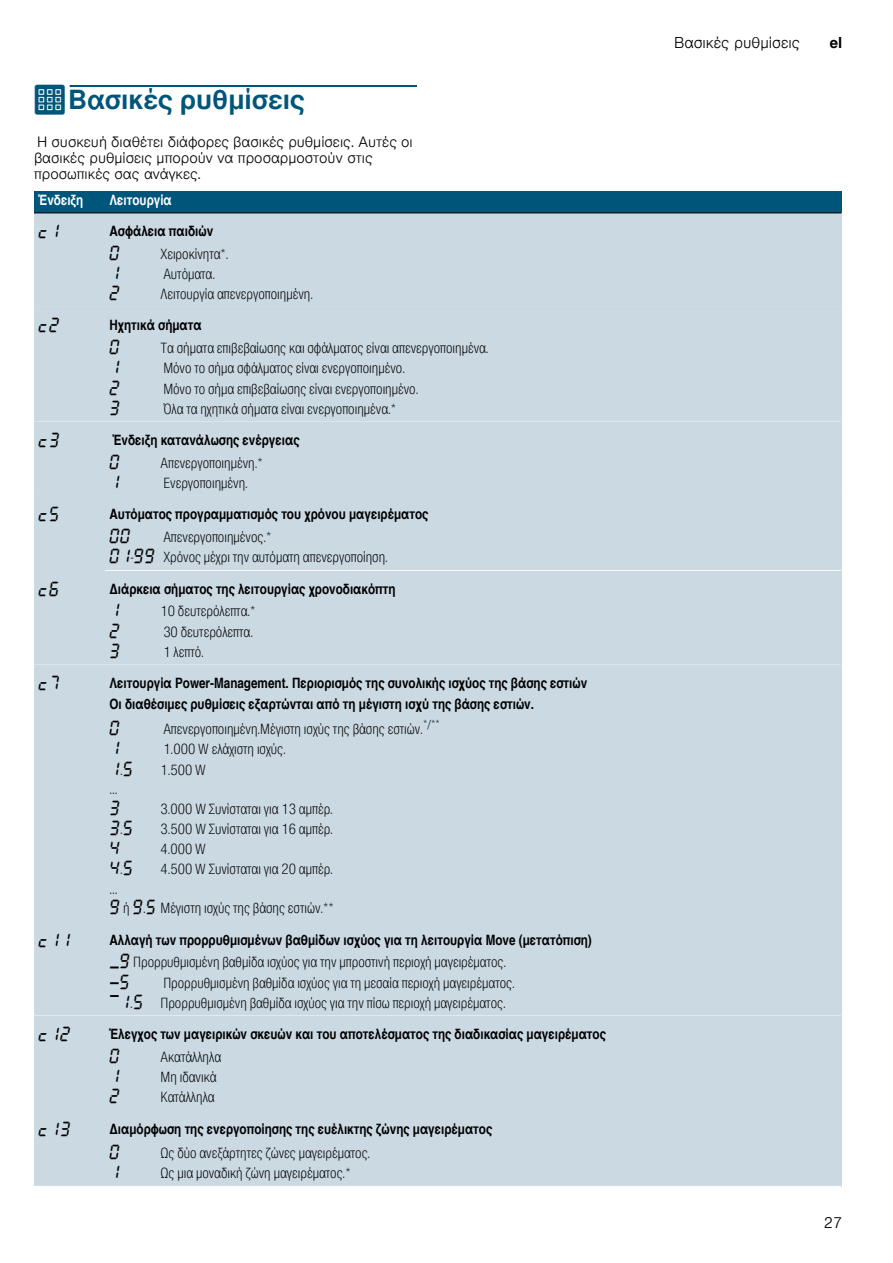
<style>
.page{position:relative;width:893px;height:1263px;background:#fff}
.page>*{position:absolute;margin:0;border:0;box-sizing:border-box;transform-origin:0 0}
.t1{font:700 26.25px "Nimbus San L";color:#00567a}
.t2{font:15.75px "BSH Symb All";color:#000}
.t3{font:15.75px "BSH Symb PH4";color:#000}
.t4{font:300 15px "Nimbus San L";color:#000}
.t5{font:700 15px "Nimbus San L";color:#000}
.t6{font:14.25px/20.2px "Nimbus San L Lig Con";color:#000}
.t7{font:14.25px/20.2px "Nimbus San L Bol Con";color:#000}
.t8{font:300 14.25px/15.8px "Nimbus San L";color:#000}
.t9{font:14.25px "Nimbus San L Bol Con";color:#fff}
.s1{font-family:"BSH Symb PG2";font-weight:400;font-size:27px}
.s2{font-family:"BSH Symb All";font-size:15.75px}
.s3{font-family:"Nimbus San L Lig Con";font-size:14.25px}
.s4{font-family:"BSH Symb PH4";font-size:15.75px}
.s5{font-family:"BSH Symb All"}
</style>
<div class="page">
<div style="left:70px;top:85px;width:347px;height:2px;border:1px solid #00567a"></div>
<div style="left:34px;top:191px;width:71px;height:22px;background:#00567a"></div>
<div style="left:105px;top:191px;width:736px;height:22px;background:#00567a"></div>
<div style="left:34px;top:213px;width:71px;height:94px;background:#cbd9e3"></div>
<div style="left:105px;top:213px;width:736px;height:31px;background:#cbd9e3"></div>
<div style="left:105px;top:244px;width:736px;height:63px;background:#cbd9e3"></div>
<hr style="left:34px;top:213px;width:807px;height:1px;background:#000">
<div style="left:34px;top:307px;width:71px;height:115px;background:#cbd9e3"></div>
<div style="left:105px;top:307px;width:736px;height:31px;background:#cbd9e3"></div>
<div style="left:105px;top:338px;width:736px;height:84px;background:#cbd9e3"></div>
<div style="left:34px;top:422px;width:71px;height:74px;background:#cbd9e3"></div>
<div style="left:105px;top:422px;width:736px;height:31px;background:#cbd9e3"></div>
<div style="left:105px;top:453px;width:736px;height:43px;background:#cbd9e3"></div>
<div style="left:34px;top:496px;width:71px;height:75px;background:#cbd9e3"></div>
<div style="left:105px;top:496px;width:736px;height:31px;background:#cbd9e3"></div>
<div style="left:105px;top:527px;width:736px;height:44px;background:#cbd9e3"></div>
<hr style="left:34px;top:570px;width:807px;height:1px;background:#fff">
<div style="left:34px;top:571px;width:71px;height:94px;background:#cbd9e3"></div>
<div style="left:105px;top:571px;width:736px;height:30px;background:#cbd9e3"></div>
<div style="left:105px;top:601px;width:736px;height:64px;background:#cbd9e3"></div>
<div style="left:34px;top:665px;width:71px;height:256px;background:#cbd9e3"></div>
<div style="left:105px;top:665px;width:736px;height:51px;background:#cbd9e3"></div>
<div style="left:105px;top:716px;width:736px;height:205px;background:#cbd9e3"></div>
<div style="left:34px;top:921px;width:71px;height:95px;background:#cbd9e3"></div>
<div style="left:105px;top:921px;width:736px;height:31px;background:#cbd9e3"></div>
<div style="left:105px;top:952px;width:736px;height:64px;background:#cbd9e3"></div>
<hr style="left:34px;top:1015px;width:807px;height:2px;background:#fff">
<div style="left:34px;top:1016px;width:71px;height:94px;background:#cbd9e3"></div>
<div style="left:105px;top:1016px;width:736px;height:31px;background:#cbd9e3"></div>
<div style="left:105px;top:1047px;width:736px;height:63px;background:#cbd9e3"></div>
<div style="left:34px;top:1110px;width:71px;height:33px;background:#cbd9e3"></div>
<div style="left:105px;top:1110px;width:736px;height:33px;background:#cbd9e3"></div>
<div style="left:34px;top:1143px;width:71px;height:43px;background:#cbd9e3"></div>
<div style="left:105px;top:1143px;width:736px;height:43px;background:#cbd9e3"></div>
<h1 class="t1" style="left:34px;top:84px;width:272px"><span class="s1">Q</span>Βασικές ρυθμίσεις</h1>
<p class="t8" style="left:34px;top:133px;width:380px">Η συσκευή διαθέτει διάφορες βασικές ρυθμίσεις. Αυτές οι βασικές ρυθμίσεις μπορούν να προσαρμοστούν στις προσωπικές σας ανάγκες.</p>
<p class="t9" style="left:39px;top:191px;width:46px">Ένδειξη</p>
<p class="t9" style="left:109px;top:191px;width:64px">Λειτουργία</p>
<p class="t2" style="left:39px;top:223px;width:23px">™‚</p>
<p class="t7" style="left:109px;top:220px;width:105px">Ασφάλεια παιδιών</p>
<p class="t2" style="left:109px;top:244px;width:12px">‹</p>
<p class="t6" style="left:160px;top:243px;width:70px">Χειροκίνητα*.</p>
<p class="t2" style="left:109px;top:265px;width:12px">‚</p>
<p class="t6" style="left:163px;top:263px;width:53px">Αυτόματα.</p>
<p class="t2" style="left:109px;top:285px;width:12px">ƒ</p>
<p class="t6" style="left:160px;top:283px;width:154px">Λειτουργία απενεργοποιημένη.</p>
<p class="t2" style="left:39px;top:317px;width:23px">™ƒ</p>
<p class="t7" style="left:109px;top:315px;width:94px">Ηχητικά σήματα</p>
<p class="t2" style="left:109px;top:339px;width:12px">‹</p>
<p class="t6" style="left:160px;top:337px;width:330px">Τα σήματα επιβεβαίωσης και σφάλματος είναι απενεργοποιημένα.</p>
<p class="t2" style="left:109px;top:359px;width:12px">‚</p>
<p class="t6" style="left:163px;top:358px;width:243px">Μόνο το σήμα σφάλματος είναι ενεργοποιημένο.</p>
<p class="t2" style="left:109px;top:379px;width:12px">ƒ</p>
<p class="t6" style="left:163px;top:378px;width:257px">Μόνο το σήμα επιβεβαίωσης είναι ενεργοποιημένο.</p>
<p class="t2" style="left:109px;top:400px;width:12px">„</p>
<p class="t6" style="left:163px;top:398px;width:234px">Όλα τα ηχητικά σήματα είναι ενεργοποιημένα.*</p>
<p class="t2" style="left:39px;top:432px;width:23px">™„</p>
<p class="t7" style="left:113px;top:430px;width:188px">Ένδειξη κατανάλωσης ενέργειας</p>
<p class="t2" style="left:109px;top:454px;width:12px">‹</p>
<p class="t6" style="left:160px;top:452px;width:104px">Απενεργοποιημένη.*</p>
<p class="t2" style="left:109px;top:474px;width:12px">‚</p>
<p class="t6" style="left:163px;top:472px;width:86px">Ενεργοποιημένη.</p>
<p class="t2" style="left:39px;top:506px;width:23px">™†</p>
<p class="t7" style="left:109px;top:504px;width:320px">Αυτόματος προγραμματισμός του χρόνου μαγειρέματος</p>
<p class="t2" style="left:109px;top:528px;width:23px">‹‹</p>
<p class="t6" style="left:109px;top:526px;width:280px;text-indent:54px">Απενεργοποιημένος.*<br><span class="s2">‹‚</span>-<span class="s2">ŠŠ</span> Χρόνος μέχρι την αυτόματη απενεργοποίηση.</p>
<p class="t2" style="left:39px;top:580px;width:23px">™‡</p>
<p class="t7" style="left:109px;top:578px;width:287px">Διάρκεια σήματος της λειτουργίας χρονοδιακόπτη</p>
<p class="t2" style="left:109px;top:602px;width:12px">‚</p>
<p class="t6" style="left:160px;top:601px;width:97px">10 δευτερόλεπτα.*</p>
<p class="t2" style="left:109px;top:622px;width:12px">ƒ</p>
<p class="t6" style="left:163px;top:621px;width:91px">30 δευτερόλεπτα.</p>
<p class="t2" style="left:109px;top:643px;width:12px">„</p>
<p class="t6" style="left:163px;top:641px;width:42px">1 λεπτό.</p>
<p class="t2" style="left:39px;top:675px;width:23px">™ˆ</p>
<p class="t7" style="left:109px;top:673px;width:479px">Λειτουργία Power-Management. Περιορισμός της συνολικής ισχύος της βάσης εστιών<br>Οι διαθέσιμες ρυθμίσεις εξαρτώνται από τη μέγιστη ισχύ της βάσης εστιών.</p>
<p class="t2" style="left:109px;top:720px;width:12px">‹</p>
<p class="t6" style="left:163px;top:718px;width:278px">Απενεργοποιημένη.Μέγιστη ισχύς της βάσης εστιών.<sup>*/**</sup></p>
<p class="t2" style="left:109px;top:740px;width:12px">‚</p>
<p class="t6" style="left:163px;top:738px;width:124px">1.000 W ελάχιστη ισχύς.</p>
<p class="t2" style="left:109px;top:760px;width:26px">‚<span class="s3">.</span>†</p>
<p class="t6" style="left:160px;top:759px;width:47px">1.500 W</p>
<p class="t6" style="left:109px;top:778px;width:10px">...</p>
<p class="t2" style="left:109px;top:799px;width:12px">„</p>
<p class="t6" style="left:160px;top:798px;width:174px">3.000 W Συνίσταται για 13 αμπέρ.</p>
<p class="t2" style="left:109px;top:819px;width:26px">„<span class="s3">.</span>†</p>
<p class="t6" style="left:160px;top:818px;width:174px">3.500 W Συνίσταται για 16 αμπέρ.</p>
<p class="t2" style="left:109px;top:840px;width:12px">…</p>
<p class="t6" style="left:160px;top:838px;width:47px">4.000 W</p>
<p class="t2" style="left:109px;top:860px;width:26px">…<span class="s3">.</span>†</p>
<p class="t6" style="left:160px;top:858px;width:174px">4.500 W Συνίσταται για 20 αμπέρ.</p>
<p class="t6" style="left:109px;top:878px;width:226px;line-height:19.8px">...<br><span class="s2">Š</span> ή <span class="s2">Š</span>.<span class="s2">†</span> Μέγιστη ισχύς της βάσης εστιών.**</p>
<p class="t2" style="left:39px;top:931px;width:34px">™‚‚</p>
<p class="t7" style="left:109px;top:929px;width:484px">Αλλαγή των προρρυθμισμένων βαθμίδων ισχύος για τη λειτουργία Move (μετατόπιση)</p>
<p class="t6" style="left:109px;top:951px;width:398px"><span class="s4">×</span><span class="s2">Š</span> Προρρυθμισμένη βαθμίδα ισχύος για την μπροστινή περιοχή μαγειρέματος.</p>
<p class="t3" style="left:109px;top:973px;width:22px">Ù<span class="s5">†</span></p>
<p class="t6" style="left:109px;top:972px;width:407px;text-indent:54px">Προρρυθμισμένη βαθμίδα ισχύος για τη μεσαία περιοχή μαγειρέματος.<br><span class="s4">Ø</span><span class="s2">‚</span>.<span class="s2">†</span> Προρρυθμισμένη βαθμίδα ισχύος για την πίσω περιοχή μαγειρέματος.</p>
<p class="t2" style="left:39px;top:1026px;width:34px">™‚ƒ</p>
<p class="t7" style="left:109px;top:1023px;width:498px">Έλεγχος των μαγειρικών σκευών και του αποτελέσματος της διαδικασίας μαγειρέματος</p>
<p class="t2" style="left:109px;top:1047px;width:12px">‹</p>
<p class="t6" style="left:160px;top:1046px;width:62px">Ακατάλληλα</p>
<p class="t2" style="left:109px;top:1068px;width:12px">‚</p>
<p class="t6" style="left:160px;top:1066px;width:58px">Μη ιδανικά</p>
<p class="t2" style="left:109px;top:1088px;width:12px">ƒ</p>
<p class="t6" style="left:160px;top:1086px;width:56px">Κατάλληλα</p>
<p class="t2" style="left:39px;top:1120px;width:34px">™‚„</p>
<p class="t7" style="left:109px;top:1118px;width:384px">Διαμόρφωση της ενεργοποίησης της ευέλικτης ζώνης μαγειρέματος</p>
<p class="t2" style="left:109px;top:1143px;width:12px">‹</p>
<p class="t6" style="left:160px;top:1142px;width:211px">Ως δύο ανεξάρτητες ζώνες μαγειρέματος.</p>
<p class="t2" style="left:109px;top:1164px;width:12px">‚</p>
<p class="t6" style="left:160px;top:1162px;width:192px">Ως μια μοναδική ζώνη μαγειρέματος.*</p>
<p class="t4" style="left:674px;top:33px;width:127px">Βασικές ρυθμίσεις</p>
<p class="t5" style="left:829px;top:34px;width:14px">el</p>
<p class="t4" style="left:824px;top:1212px;width:20px">27</p>
</div>
